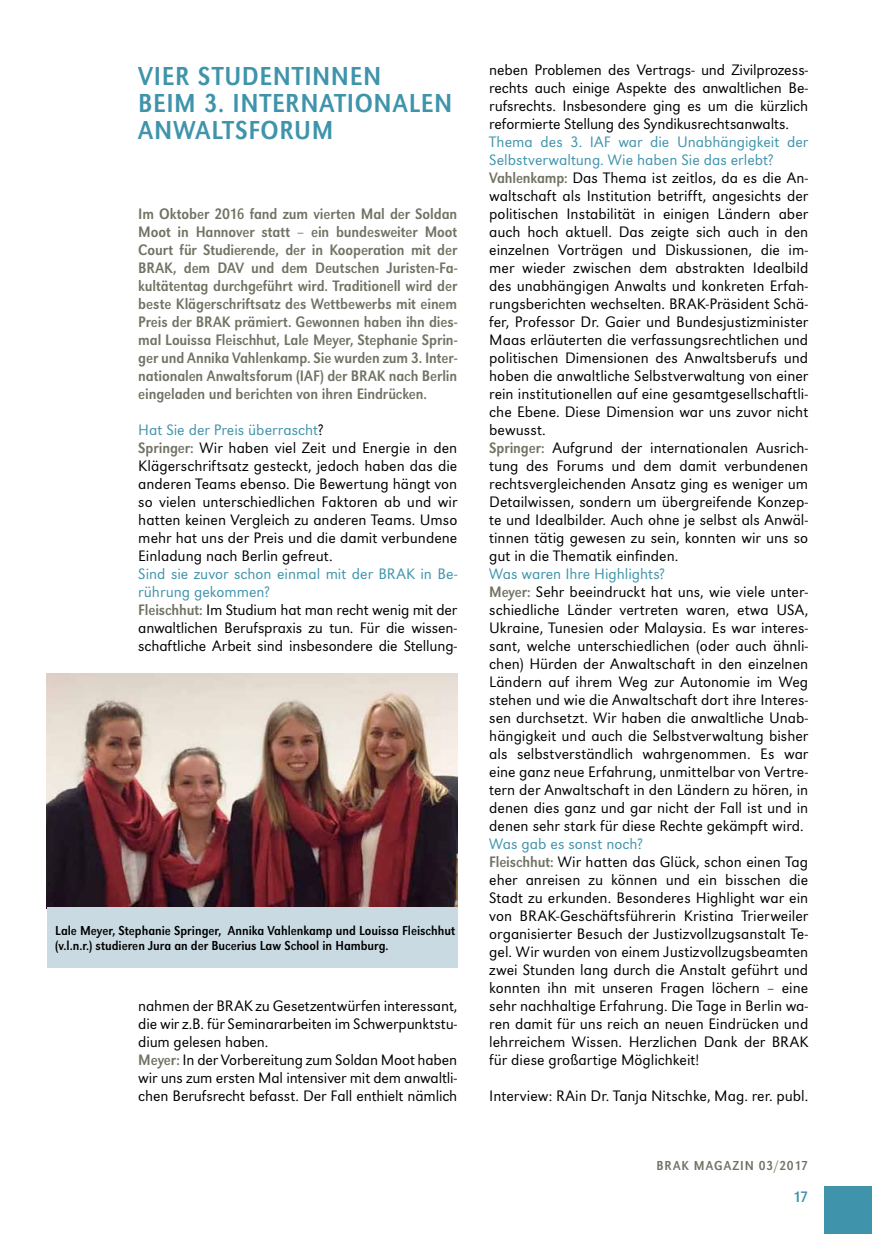
<style>
.page{position:relative;width:872px;height:1234px;background:#fff}
.page>*{position:absolute;margin:0;border:0;box-sizing:border-box;transform-origin:0 0}
.t1{font:27px/27px "URW Grotesk T Regu Extr Narr";letter-spacing:.02em;color:#3f94ac}
.t2{font:15.75px/18px "URW Grotesk T Ligh";color:#000}
.t3{font:15.75px/18px "URW Grotesk T Regu Extr Narr";letter-spacing:-.01em;color:#717364;text-align:justify}
.t4{font:15.75px "URW Grotesk T Regu Extr Narr";color:#3f94ac}
.t5{font:13.5px/15.8px "URW Grotesk T Regu Extr Narr";letter-spacing:-.005em;color:#000}
.t6{font:13.5px "URW Grotesk T Regu Extr Narr";letter-spacing:.065em;color:#717364}
.s1{color:#3f94ac}
.s2{font-family:"URW Grotesk T Regu Extr Narr";color:#717364}
</style>
<div class="page">
<div style="left:824px;top:1185px;width:48px;height:48px;background:#3f94ac"></div>
<img style="left:47px;top:673px;width:410px;height:234px">
<div style="left:47px;top:907px;width:410px;height:60px;background:#c9dae2"></div>
<h1 class="t1" style="left:138px;top:62px;width:316px">Vier Studentinnen<br>beim 3. Internationalen<br>Anwaltsforum</h1>
<p class="t3" style="left:138px;top:204px;width:321px">Im Oktober 2016 fand zum vierten Mal der Soldan Moot in Hannover statt – ein bundesweiter Moot Court für Studierende, der in Kooperation mit der BRAK</p>
<p class="t3" style="left:138px;top:258px;width:321px;text-indent:113px">und dem Deutschen Juristen-Fa&shy;kultätentag durchgeführt wird. Traditionell wird der beste Klägerschriftsatz des Wettbewerbs mit einem Preis der BRAK</p>
<p class="t3" style="left:173px;top:258px;width:54px">, dem DAV</p>
<p class="t3" style="left:138px;top:312px;width:320px;text-indent:96px">prämiert. Gewonnen haben ihn dies&shy;mal Louissa Fleischhut, Lale Meyer, Stephanie Sprin&shy;ger und Annika Vahlenkamp. Sie wurden zum 3. Inter&shy;nationalen Anwaltsforum (IAF) der BRAK</p>
<p class="t3" style="left:138px;top:366px;width:320px;text-indent:250px">nach Berlin eingeladen und berichten von ihren Eindrücken.</p>
<p class="t2" style="left:138px;top:420px;width:320px"><span class="s1">Hat Sie der Preis überrascht</span>?<br><span class="s2">Springer:</span> Wir haben viel Zeit und Energie in den Klägerschriftsatz gesteckt, jedoch haben das die anderen Teams ebenso. Die Bewertung hängt von so vielen unterschiedlichen Faktoren ab und wir hatten keinen Vergleich zu anderen Teams. Umso mehr hat uns der Preis und die damit verbundene Einladung nach Berlin gefreut.</p>
<p class="t2" style="left:138px;top:564px;width:320px"><span class="s1">Sind sie zuvor schon einmal mit der BRAK in Be&shy;rührung gekommen?<br></span><span class="s2">Fleischhut:</span> Im Studium hat man recht wenig mit der anwaltlichen Berufspraxis zu tun. Für die wissen&shy;schaftliche Arbeit sind insbesondere die Stellung-</p>
<p class="t5" style="left:55px;top:922px;width:401px">Lale Meyer, Stephanie Springer, Annika Vahlenkamp und Louissa Fleischhut (v.l.n.r.) studieren Jura an der Bucerius Law School in Hamburg.</p>
<p class="t2" style="left:138px;top:996px;width:320px">nahmen der BRAK zu Gesetzentwürfen interessant, die wir z.B. für Seminararbeiten im Schwerpunktstu&shy;dium gelesen haben.<br><span class="s2">Meyer:</span> In der Vorbereitung zum Soldan Moot haben wir uns zum ersten Mal intensiver mit dem anwaltli&shy;chen Berufsrecht befasst. Der Fall enthielt nämlich</p>
<p class="t2" style="left:489px;top:60px;width:320px;text-align:justify">neben Problemen des Vertrags- und Zivilprozess&shy;rechts auch einige Aspekte des anwaltlichen Be&shy;rufsrechts. Insbesondere ging es um die kürzlich reformierte Stellung des Syndikusrechtsanwalts.</p>
<p class="t2" style="left:489px;top:132px;width:321px"><span class="s1">Thema des 3. IAF war die Unabhängigkeit der Selbstverwaltung. Wie haben Sie das erlebt?<br></span><span class="s2">Vahlenkamp:</span> Das Thema ist zeitlos, da es die An&shy;waltschaft als Institution betrifft, angesichts der politischen Instabilität in einigen Ländern aber auch hoch aktuell. Das zeigte sich auch in den einzelnen Vorträgen und Diskussionen, die im&shy;mer wieder zwischen dem abstrakten Idealbild des unabhängigen Anwalts und konkreten Erfah&shy;rungsberichten wechselten. BRAK-Präsident Schä&shy;fer, Professor Dr. Gaier und Bundesjustizminister Maas erläuterten die verfassungsrechtlichen und politischen Dimensionen des Anwaltsberufs und hoben die anwaltliche Selbstverwaltung von einer rein institutionellen auf eine gesamtgesellschaftli&shy;che Ebene. Diese Dimension war uns zuvor nicht bewusst.<br><span class="s2">Springer:</span> Aufgrund der internationalen Ausrich&shy;tung des Forums und dem damit verbundenen rechtsvergleichenden Ansatz ging es weniger um Detailwissen, sondern um übergreifende Konzep&shy;te und Idealbilder. Auch ohne je selbst als Anwäl&shy;tinnen tätig gewesen zu sein, konnten wir uns so gut in die Thematik einfinden.</p>
<p class="t2" style="left:489px;top:564px;width:320px"><span class="s1">Was waren Ihre Highlights?<br></span><span class="s2">Meyer:</span> Sehr beeindruckt hat uns, wie viele unter&shy;schiedliche Länder vertreten waren, etwa USA, Ukraine, Tunesien oder Malaysia. Es war interes&shy;sant, welche unterschiedlichen (oder auch ähnli&shy;chen) Hürden der Anwaltschaft in den einzelnen Ländern auf ihrem Weg zur Autonomie im Weg stehen und wie die Anwaltschaft dort ihre Interes&shy;sen durchsetzt. Wir haben die anwaltliche Unab&shy;hängigkeit und auch die Selbstverwaltung bisher als selbstverständlich wahrgenommen. Es war eine ganz neue Erfahrung, unmittelbar von Vertre&shy;tern der Anwaltschaft in den Ländern zu hören, in denen dies ganz und gar nicht der Fall ist und in denen sehr stark für diese Rechte gekämpft wird.</p>
<p class="t2" style="left:489px;top:834px;width:320px"><span class="s1">Was gab es sonst noch?<br></span><span class="s2">Fleischhut:</span> Wir hatten das Glück, schon einen Tag eher anreisen zu können und ein bisschen die Stadt zu erkunden. Besonderes Highlight war ein von BRAK-Geschäftsführerin Kristina Trierweiler organisierter Besuch der Justizvollzugsanstalt Te&shy;gel. Wir wurden von einem Justizvollzugsbeamten zwei Stunden lang durch die Anstalt geführt und konnten ihn mit unseren Fragen löchern – eine sehr nachhaltige Erfahrung. Die Tage in Berlin wa&shy;ren damit für uns reich an neuen Eindrücken und lehrreichem Wissen. Herzlichen Dank der BRAK für diese großartige Möglichkeit!</p>
<p class="t2" style="left:489px;top:1086px;width:320px">Interview: RAin Dr. Tanja Nitschke, Mag. rer. publ.</p>
<p class="t6" style="left:656px;top:1157px;width:153px">brak Magazin 03/2017</p>
<p class="t4" style="left:793px;top:1187px;width:17px">17</p>
</div>
